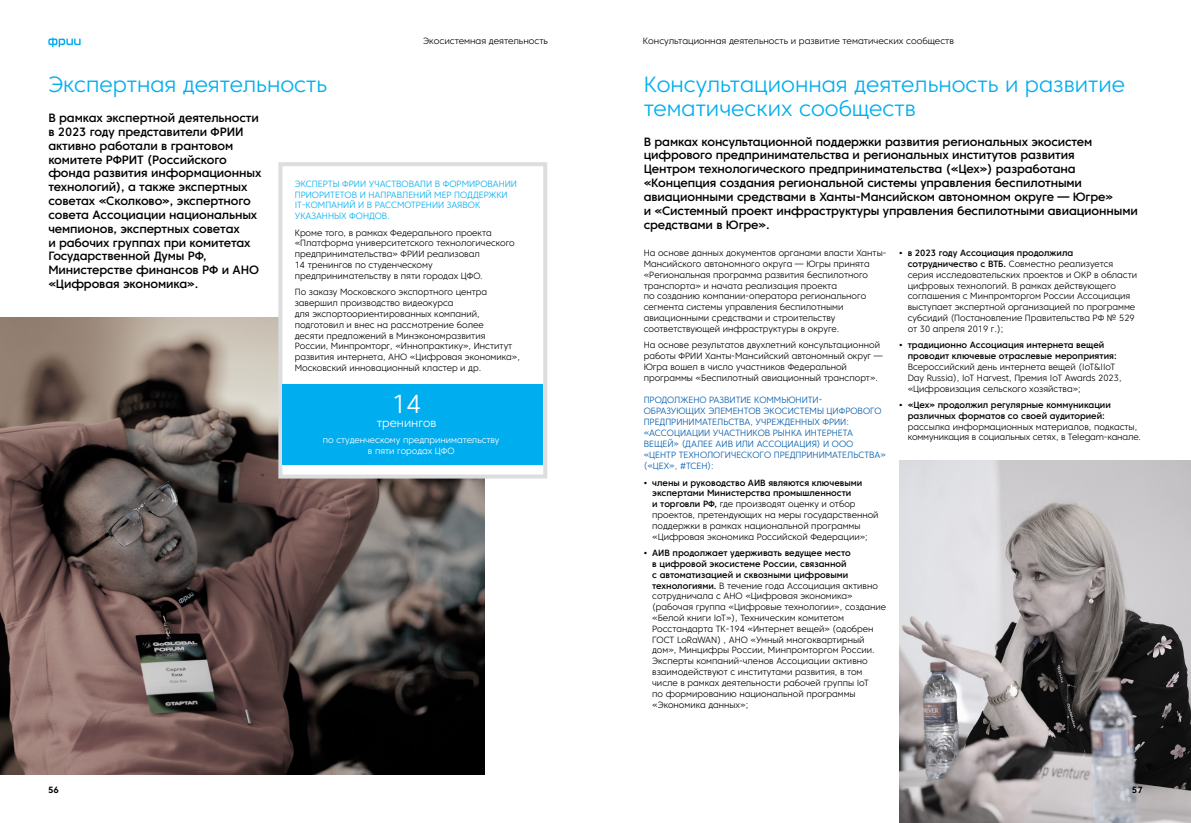
<style>
.page{position:relative;width:1191px;height:823px;background:#fff}
.page>*{position:absolute;margin:0;border:0;box-sizing:border-box;transform-origin:0 0}
.t1{font:300 26px "Core Sans C 35";color:#fff}
.t2{font:300 22px/24px "Core Sans C 35";color:#00aeef}
.t3{font:500 12px/13.8px "Core Sans C 55";letter-spacing:-.01em;color:#000}
.t4{font:300 12px "Core Sans C 35";color:#fff}
.t5{font:300 9px/10.8px "Core Sans C 35";color:#000}
.t6{font:500 9px/10.8px "Core Sans C 55";color:#000;text-align:center}
.t7{font:300 9px/11px "Core Sans C 35";color:#005baa}
.t8{font:300 9px/10.8px "Core Sans C 35";color:#00aeef}
.t9{font:300 9px/10.8px "Core Sans C 35";color:#fff}
.t10{font:700 9px "Core Sans C 65";color:#000}
.s1{font-family:"Core Sans C 55";font-weight:500}
</style>
<div class="page">
<img style="left:899px;top:460px;width:292px;height:362px">
<svg style="left:48px;top:37px;width:33px;height:10px"></svg>
<img style="left:0;top:317px;width:485px;height:457px">
<div style="left:278px;top:162px;width:269px;height:316px;background:#fff;border:4px solid #dcddde"></div>
<div style="left:282px;top:384px;width:261px;height:80px;background:#00aeef"></div>
<p class="t5" style="left:423px;top:35px;width:126px">Экосистемная деятельность</p>
<p class="t5" style="left:643px;top:35px;width:312px">Консультационная деятельность и развитие тематических сообществ</p>
<h2 class="t2" style="left:48px;top:72px;width:280px">Экспертная деятельность</h2>
<h2 class="t2" style="left:643px;top:72px;width:483px">Консультационная деятельность и развитие тематических сообществ</h2>
<p class="t3" style="left:48px;top:111px;width:214px">В рамках экспертной деятельности в 2023 году представители ФРИИ активно работали в грантовом комитете РФРИТ (Российского фонда развития информационных технологий), а также экспертных советах «Сколково», экспертного совета Ассоциации национальных чемпионов, экспертных советах<br>и рабочих группах при комитетах<br>Государственной Думы РФ,<br>М инистерстве финансов РФ и АНО «Цифровая экономика».</p>
<p class="t3" style="left:643px;top:134px;width:496px">В рамках консультационной поддержки развития региональных экосистем цифрового предпринимательства и региональных институтов развития<br>Центром технологического предпринимательства («Цех») разработана «Концепция создания региональной системы управления беспилотными авиационными средствами в Ханты-Мансийском автономном округе — Югре»<br>и «Системный проект инфраструктуры управления беспилотными авиационными средствами в Югре».</p>
<p class="t8" style="left:295px;top:178px;width:13px">Эксп</p>
<p class="t8" style="left:318px;top:178px;width:32px">ерты ФРИИ</p>
<p class="t8" style="left:295px;top:178px;width:224px;text-indent:74px">участвовали в форм ировании п риоритетов и нап равлений м ер поддержки<br>IТ-компаний и в рассм</p>
<p class="t8" style="left:404px;top:199px;width:77px">отрении заявок</p>
<p class="t8" style="left:295px;top:210px;width:97px">указанных фондов.</p>
<p class="t5" style="left:295px;top:227px;width:221px">Кроме того, в рамках Федерального проекта «Платформа университетского технологического предпринимательства» ФРИИ</p>
<p class="t6" style="left:899px;top:247px;width:175px">• в 2023 году Ассоциация продолжила</p>
<p class="t5" style="left:907px;top:258px;width:231px"><span class="s1">сотрудничество с ВТБ.</span> Совместно реализуется серия исследовательских проектов и ОКР в области цифровых технологий. В рамках действующего соглашения с Минпромторгом России Ассоциация выступает экспертной организацией по программе субсидий (Постановление Правительства РФ № 529 от 30 апреля 2019 г.);</p>
<p class="t6" style="left:907px;top:339px;width:210px;text-align:left;text-indent:-9px">• традиционно Ассоциация интернета вещей проводит ключевые отраслевые мероприятия:</p>
<p class="t5" style="left:907px;top:361px;width:215px">Всероссийский день интернета вещей (IoT&amp;IIoT<br>Day Russia), IoT Harvest, Премия IoT Awards 2023, «Цифровизация сельского хозяйства»;</p>
<p class="t6" style="left:899px;top:399px;width:213px">• «Цех» продолжил регулярные коммуникации различных форматов со своей аудиторией:</p>
<p class="t5" style="left:907px;top:421px;width:235px">рассылка информационных материалов, подкасты, коммуникация в социальных сетях, в Telegam-канале.</p>
<p class="t5" style="left:643px;top:247px;width:244px">На основе данных документов органами власти Ханты-Мансийского автономного округа — Югры принята «Региональная программа развития беспилотного транспорта» и начата реализация проекта<br>по созданию компании-оператора регионального сегмента системы управления беспилотными авиационными средствами и строительству соответствующей инфраструктуры в округе.</p>
<p class="t5" style="left:643px;top:339px;width:238px">На основе результатов двухлетний консультационной работы ФРИИ</p>
<p class="t5" style="left:295px;top:248px;width:187px;text-indent:132px">реализовал<br>14 тренингов по студенческому предпринимательству в пяти городах ЦФО</p>
<p class="t5" style="left:295px;top:267px;width:194px;line-height:16.5px;text-indent:185px">.<br>По заказу Московского экспортного центра</p>
<p class="t5" style="left:295px;top:297px;width:219px">завершил производство видеокурса<br>для экспортоориентированных компаний, подготовил и внес на рассмотрение более десяти предложений в Минэкономразвития России, Минпромторг, «И ннопрактику», И нститут развития интернета, АНО</p>
<p class="t5" style="left:643px;top:350px;width:240px;text-indent:61px">Ханты-Мансийский автономный округ —<br>Югра вошел в число участников Федеральной программы «Беспилотный авиационный транспорт».</p>
<p class="t7" style="left:643px;top:394px;width:239px">Продолжено развитие комм ьюнити&shy;образующих элем ентов экосистем ы цифрового п редп ринимательства, уч режденных ФРИИ</p>
<p class="t5" style="left:295px;top:351px;width:227px;text-indent:115px">«Цифровая экономика»,<br>Московский инновационный кластер и др.</p>
<h1 class="t1" style="left:391px;top:387px;width:31px">14</h1>
<h3 class="t4" style="left:377px;top:415px;width:61px">тренингов</h3>
<p class="t9" style="left:368px;top:434px;width:133px;text-indent:-45px">по студенческому предпринимательству в пяти городах ЦФО</p>
<p class="t7" style="left:846px;top:416px;width:4px">:</p>
<p class="t7" style="left:643px;top:427px;width:13px">«Асс</p>
<p class="t7" style="left:643px;top:427px;width:211px;text-indent:23px">оциации участников рынка интернета вещей» (далее АИВ</p>
<p class="t7" style="left:643px;top:438px;width:244px;text-indent:131px">оциация) и ООО<br>«Центр технологического п редп ринимательства» («Цех», #tceh):</p>
<p class="t6" style="left:643px;top:476px;width:220px">• члены и руководство АИВ являются ключевыми экспертами М инистерства промышленности</p>
<p class="t5" style="left:652px;top:498px;width:228px"><span class="s1">и торговли РФ,</span> где производят оценку и отбор проектов, претендующих на меры государственной поддержки в рамках национальной программы «Цифровая экономика Российской Федерации»;</p>
<p class="t6" style="left:652px;top:547px;width:200px;text-align:left;text-indent:-9px">• АИВ продолжает удерживать ведущее место в цифровой экосистеме России, связанной с автоматизацией и сквозными цифровыми</p>
<p class="t5" style="left:652px;top:579px;width:227px"><span class="s1">технологиями.</span> В течение года Ассоциация активно сотрудничала с АНО</p>
<p class="t7" style="left:735px;top:438px;width:28px">или Асс</p>
<p class="t5" style="left:652px;top:590px;width:235px;text-indent:93px">«Цифровая экономика» (рабочая группа «Цифровые технологии», создание «Белой книги IoT»), Техническим комитетом Росстандарта ТК-194 «И нтернет вещей» (одобрен ГОСТ LoRaWAN) , АНО</p>
<p class="t5" style="left:652px;top:633px;width:224px;text-indent:98px">«Умный многоквартирный дом», Минцифры России, Минпромторгом России.<br>Эксперты компаний-членов Ассоциации активно взаимодействуют с институтами развития, в том числе в рамках деятельности рабочей группы IoT по формированию национальной программы «Экономика данных»;</p>
<p class="t10" style="left:48px;top:784px;width:12px">56</p>
<p class="t10" style="left:1132px;top:784px;width:12px">57</p>
</div>
